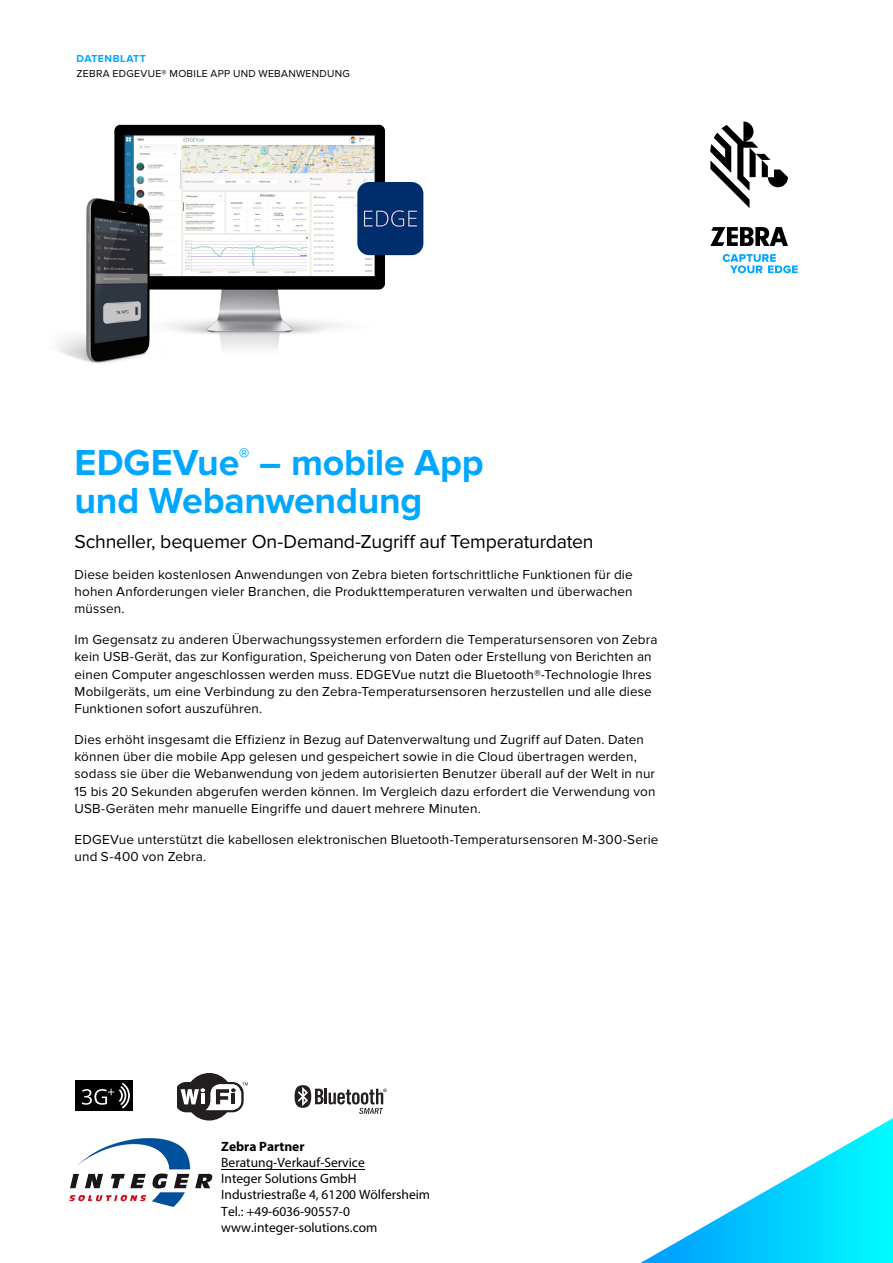
<style>
.page{position:relative;width:893px;height:1263px;background:#fff}
.page>*{position:absolute;margin:0;border:0;box-sizing:border-box;transform-origin:0 0}
.t1{font:700 37.5px/37.5px "Proxima Nova";letter-spacing:-.005em;color:#00a7ff}
.t2{font:19.5px "Proxima Nova";letter-spacing:-.01em;color:#000}
.t3{font:13.5px/17.2px "Proxima Nova";letter-spacing:.01em;color:#000}
.t4{font:13.5px/16.2px "Myriad Pro";color:#000}
.t5{font:700 13.5px "Myriad Pro";color:#000}
.t6{font:10.5px "Proxima Nova";letter-spacing:.03em;color:#000}
.t7{font:700 10.5px "Proxima Nova";letter-spacing:.05em;color:#00a7ff}
</style>
<div class="page">
<div style="left:76px;top:1080px;width:57px;height:31px;background:#000"></div>
<svg style="left:82px;top:1083px;width:48px;height:26px"></svg>
<svg style="left:295px;top:1085px;width:92px;height:29px"></svg>
<svg style="left:178px;top:1073px;width:70px;height:47px"></svg>
<svg style="left:640px;top:1118px;width:253px;height:145px"></svg>
<svg style="left:710px;top:121px;width:78px;height:87px"></svg>
<svg style="left:710px;top:227px;width:78px;height:19px"></svg>
<svg style="left:723px;top:254px;width:75px;height:19px"></svg>
<img style="left:114px;top:124px;width:297px;height:225px">
<img style="left:57px;top:190px;width:110px;height:174px">
<img style="left:357px;top:182px;width:66px;height:73px">
<hr style="left:221px;top:1169px;width:144px;height:1px;background:#000">
<img style="left:69px;top:1138px;width:144px;height:69px">
<p class="t7" style="left:77px;top:53px;width:71px">DATENBLATT</p>
<p class="t6" style="left:77px;top:67px;width:275px">ZEBRA EDGEVUE® MOBILE APP UND WEBANWENDUNG</p>
<h1 class="t1" style="left:75px;top:445px;width:411px">EDGEVue<sup>®</sup> – mobile App und Webanwendung</h1>
<h2 class="t2" style="left:75px;top:530px;width:521px">Schneller, bequemer On-Demand-Zugriff auf Temperaturdaten</h2>
<p class="t3" style="left:75px;top:566px;width:560px;text-align:justify">Diese beiden kostenlosen Anwendungen von Zebra bieten fortschrittliche Funktionen für die hohen Anforderungen vieler Branchen, die Produkttemperaturen verwalten und überwachen müssen.</p>
<p class="t3" style="left:75px;top:631px;width:584px">Im Gegensatz zu anderen Überwachungssystemen erfordern die Temperatursensoren von Zebra kein USB-Gerät, das zur Konfiguration, Speicherung von Daten oder Erstellung von Berichten an einen Computer angeschlossen werden muss. EDGEVue nutzt die Bluetooth®-Technologie Ihres Mobilgeräts, um eine Verbindung zu den Zebra-Temperatursensoren herzustellen und alle diese Funktionen sofort auszuführen.</p>
<p class="t3" style="left:75px;top:731px;width:582px">Dies erhöht insgesamt die Effizienz in Bezug auf Datenverwaltung und Zugriff auf Daten. Daten können über die mobile App gelesen und gespeichert sowie in die Cloud übertragen werden, sodass sie über die Webanwendung von jedem autorisierten Benutzer überall auf der Welt in nur 15 bis 20 Sekunden abgerufen werden können. Im Vergleich dazu erfordert die Verwendung von USB-Geräten mehr manuelle Eingriffe und dauert mehrere Minuten.</p>
<p class="t3" style="left:75px;top:831px;width:585px">EDGEVue unterstützt die kabellosen elektronischen Bluetooth-Temperatursensoren M-300-Serie und S-400 von Zebra.</p>
<p class="t5" style="left:221px;top:1137px;width:85px">Zebra Partner</p>
<p class="t4" style="left:221px;top:1154px;width:210px">Beratung-Verkauf-Service<br>Integer Solutions GmbH<br>Industriestraße 4, 61200 Wölfersheim<br>Tel.: +49-6036-90557-0 www.integer-solutions.com</p>
</div>
